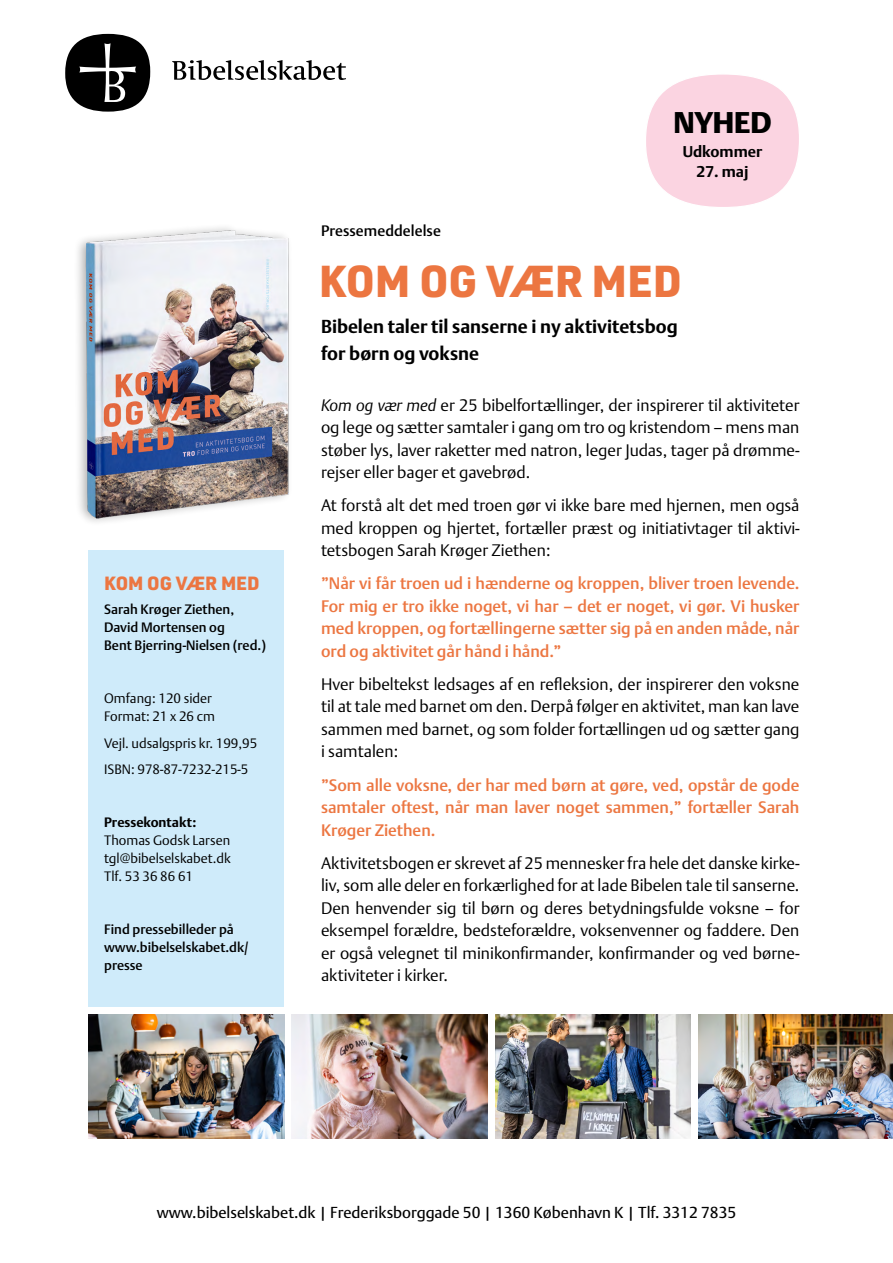
<style>
.page{position:relative;width:893px;height:1263px;background:#fff}
.page>*{position:absolute;margin:0;border:0;box-sizing:border-box;transform-origin:0 0}
.ABC{font:900 43.8px "URWDIN";color:#ec7641}
.t1{font:900 29.7px "DTL Argo TOT";color:#000}
.ABC-2{font:900 18.75px "URWDIN";color:#ec7641}
.Brød{font:700 18.6px/26.4px "DTL Argo TOT";color:#000}
.Brød-2{font:300 16.5px/22.5px "DTL Argo TOT";color:#000;text-align:justify}
.Brød-3{font:500 16.5px/22.5px "DTL Argo TOT";color:#ec7641;text-align:justify}
.t2{font:15.75px "DTL Argo TOT";color:#000}
.t3{font:700 15.45px "DTL Argo TOT";color:#000}
.t4{font:500 15px "DTL Argo TOT";color:#000}
.Specs{font:300 13.5px/18px "DTL Argo TOT";color:#000}
.Specs-2{font:500 13.5px/18px "DTL Argo TOT";color:#000}
.s1{font-weight:700}
.s2{font-style:italic}
</style>
<div class="page">
<div style="left:88px;top:550px;width:196px;height:457px;background:#cfebfa"></div>
<img style="left:88px;top:1015px;width:196px;height:124px">
<img style="left:292px;top:1015px;width:195px;height:124px">
<img style="left:495px;top:1015px;width:196px;height:124px">
<img style="left:698px;top:1015px;width:195px;height:124px">
<div style="left:645px;top:74px;width:154px;height:134px;background:#fbd4e1;border-radius:50%"></div>
<img style="left:79px;top:227px;width:210px;height:295px">
<svg style="left:172px;top:60px;width:174px;height:20px"></svg>
<div style="left:65px;top:34px;width:85px;height:78px;background:#000;border-radius:50%"></div>
<svg style="left:79px;top:43px;width:57px;height:59px"></svg>
<p class="t4" style="left:321px;top:221px;width:121px">Pressemeddelelse</p>
<p class="t1" style="left:673px;top:105px;width:100px">NYHED</p>
<p class="t3" style="left:683px;top:143px;width:81px">Udkommer</p>
<p class="t3" style="left:697px;top:162px;width:53px">27. maj</p>
<p class="ABC" style="left:319px;top:250px;width:365px">KOM OG VÆR MED</p>
<p class="ABC-2" style="left:104px;top:570px;width:157px">KOM OG VÆR MED</p>
<p class="Specs-2" style="left:104px;top:600px;width:163px">Sarah Krøger Ziethen,<br>David Mortensen og<br>Bent Bjerring-Nielsen (red.)</p>
<p class="Specs" style="left:104px;top:689px;width:112px">Omfang: 120 sider<br>Format: 21 x 26 cm</p>
<p class="Specs" style="left:104px;top:734px;width:155px">Vejl. udsalgspris kr. 199,95</p>
<p class="Specs" style="left:104px;top:760px;width:146px">ISBN: 978-87-7232-215-5</p>
<p class="Specs" style="left:104px;top:813px;width:128px"><span class="s1">Pressekontakt:<br></span>Thomas Godsk Larsen tgl@bibelselskabet.dk<br>Tlf. 53 36 86 61</p>
<p class="Specs-2" style="left:104px;top:920px;width:146px">Find pressebilleder på www.bibelselskabet.dk/ presse</p>
<p class="Brød" style="left:321px;top:314px;width:358px">Bibelen taler til sanserne i ny aktivitetsbog for børn og voksne</p>
<p class="Brød-2" style="left:321px;top:394px;width:480px"><span class="s2">Kom og vær med</span> er 25 bibelfortællinger, der inspirerer til aktiviteter og lege og sætter samtaler i gang om tro og kristendom – mens man støber lys, laver raketter med natron, leger Judas, tager på drømme&shy;rejser eller bager et gavebrød.</p>
<p class="Brød-2" style="left:321px;top:494px;width:480px">At forstå alt det med troen gør vi ikke bare med hjernen, men også med kroppen og hjertet, fortæller præst og initiativtager til aktivi&shy;tetsbogen Sarah Krøger Ziethen:</p>
<p class="Brød-3" style="left:321px;top:572px;width:480px">”Når vi får troen ud i hænderne og kroppen, bliver troen levende.<br>For mig er tro ikke noget, vi har – det er noget, vi gør. Vi husker med kroppen, og fortællingerne sætter sig på en anden måde, når ord og aktivitet går hånd i hånd.”</p>
<p class="Brød-2" style="left:321px;top:673px;width:480px">Hver bibeltekst ledsages af en refleksion, der inspirerer den voksne til at tale med barnet om den. Derpå følger en aktivitet, man kan lave sammen med barnet, og som folder fortællingen ud og sætter gang i samtalen:</p>
<p class="Brød-3" style="left:321px;top:774px;width:480px">”Som alle voksne, der har med børn at gøre, ved, opstår de gode samtaler oftest, når man laver noget sammen,” fortæller Sarah Krøger Ziethen.</p>
<p class="Brød-2" style="left:321px;top:852px;width:480px">Aktivitetsbogen er skrevet af 25 mennesker fra hele det danske kirke&shy;liv, som alle deler en forkærlighed for at lade Bibelen tale til sanserne.<br>Den henvender sig til børn og deres betydningsfulde voksne – for eksempel forældre, bedsteforældre, voksenvenner og faddere. Den er også velegnet til minikonfirmander, konfirmander og ved børne&shy;aktiviteter i kirker.</p>
<p class="t2" style="left:157px;top:1203px;width:581px">www.bibelselskabet.dk | Frederiksborggade 50 | 1360 København K | Tlf. 3312 7835</p>
</div>
